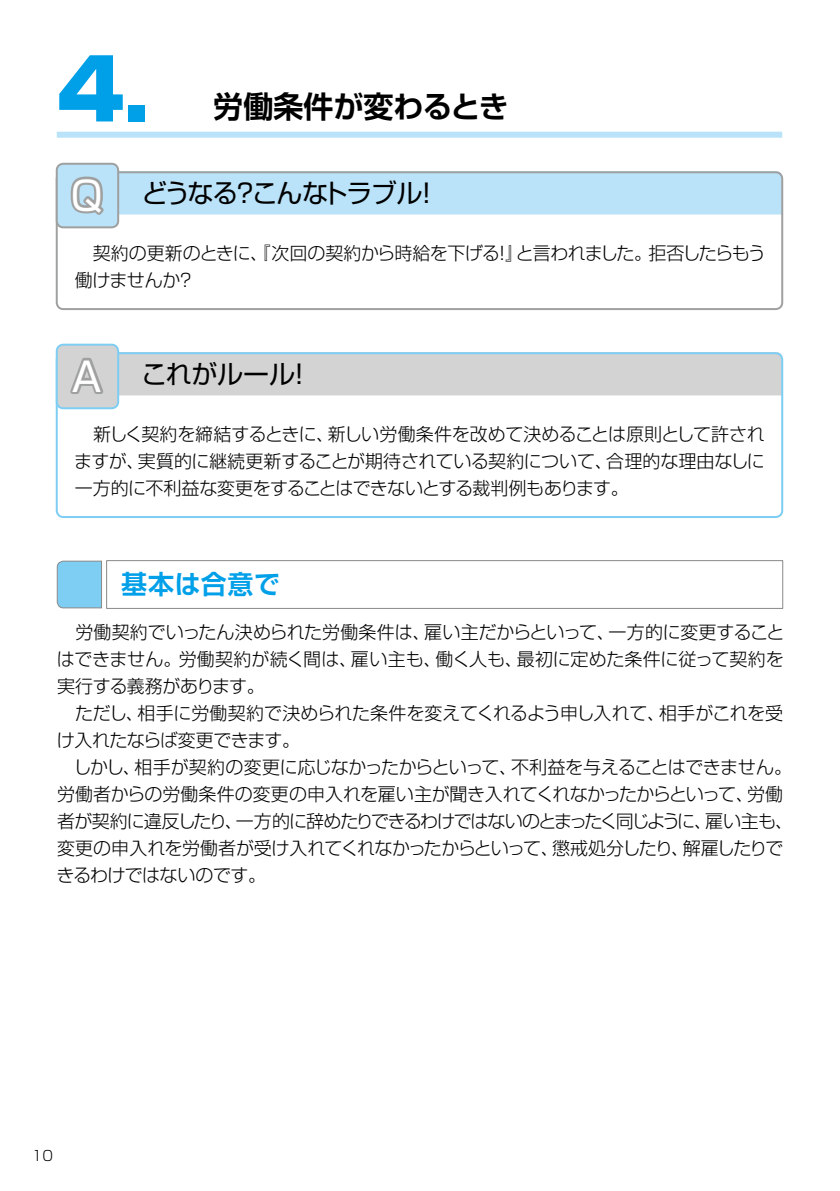
<style>
.page{position:relative;width:840px;height:1191px;background:#fff}
.page>*{position:absolute;margin:0;border:0;box-sizing:border-box;transform-origin:0 0}
.t1{font:900 84px "Shin Go Pro";color:#00a0e9}
.t2{font:40px "Shin Go Pro";color:#fff}
.t3{font:700 30px "Shin Go Pro De";color:#000}
.t4{font:26px "Shin Go Pro";letter-spacing:-.055em;color:#000}
.t5{font:700 26px "Shin Go Pro De";letter-spacing:.025em;color:#00a0e9}
.t6{font:300 18px/27px "Shin Go Pro";letter-spacing:-.025em;color:#000}
.t7{font:300 14px "Shin Go Pro";color:#000}
</style>
<div class="page">
<div style="left:56px;top:352px;width:726px;height:166px;border:2px solid #7ecef4;border-radius:7px"></div>
<div style="left:56px;top:171px;width:726px;height:139px;border:2px solid #9fa0a0;border-radius:7px"></div>
<svg style="left:56px;top:560px;width:46px;height:49px;background:#85cbec"></svg>
<div style="left:106px;top:560px;width:676px;height:49px;border:1px solid #898989"></div>
<div style="left:57px;top:164px;width:61px;height:63px;background:#bae3f9;border-radius:7px"></div>
<svg style="left:70px;top:171px;width:711px;height:48px;background:#bee1f3"></svg>
<div style="left:56px;top:163px;width:63px;height:65px;border:2px solid #9fa0a0;border-radius:7px"></div>
<div style="left:57px;top:345px;width:61px;height:63px;background:#d3d3d4;border-radius:7px"></div>
<svg style="left:70px;top:350px;width:711px;height:46px;background:#d0d4d6"></svg>
<div style="left:56px;top:344px;width:63px;height:65px;border:2px solid #7ecef4;border-radius:7px"></div>
<div style="left:57px;top:132px;width:724px;height:6px;background:#bae3f9"></div>
<h1 class="t1" style="left:57px;top:23px;width:94px">4.</h1>
<h3 class="t3" style="left:153px;top:82px;width:357px">　　労働条件が変わるとき</h3>
<h2 class="t2" style="left:70px;top:163px;width:34px">Q</h2>
<h3 class="t4" style="left:142px;top:171px;width:299px">どうなる？こんなトラブル！</h3>
<p class="t6" style="left:75px;top:238px;width:692px">　契約の更新のときに、『次回の契約から時給を下げる！』と言われました。拒否したらもう働けませんか？</p>
<h2 class="t2" style="left:72px;top:343px;width:32px">A</h2>
<h3 class="t4" style="left:141px;top:352px;width:172px">これがルール！</h3>
<p class="t6" style="left:74px;top:418px;width:691px;text-align:justify">　新しく契約を締結するときに、新しい労働条件を改めて決めることは原則として許されますが、実質的に継続更新することが期待されている契約について、合理的な理由なしに一方的に不利益な変更をすることはできないとする裁判例もあります。</p>
<h3 class="t5" style="left:121px;top:563px;width:160px">基本は合意で</h3>
<p class="t6" style="left:56px;top:617px;width:737px">　労働契約でいったん決められた労働条件は、雇い主だからといって、一方的に変更することはできません。労働契約が続く間は、雇い主も、働く人も、最初に定めた条件に従って契約を実行する義務があります。<br>　ただし、相手に労働契約で決められた条件を変えてくれるよう申し入れて、相手がこれを受け入れたならば変更できます。<br>　しかし、相手が契約の変更に応じなかったからといって、不利益を与えることはできません。労働者からの労働条件の変更の申入れを雇い主が聞き入れてくれなかったからといって、労働者が契約に違反したり、一方的に辞めたりできるわけではないのとまったく同じように、雇い主も、変更の申入れを労働者が受け入れてくれなかったからといって、懲戒処分したり、解雇したりできるわけではないのです。</p>
<p class="t7" style="left:32px;top:1144px;width:23px">10</p>
</div>
